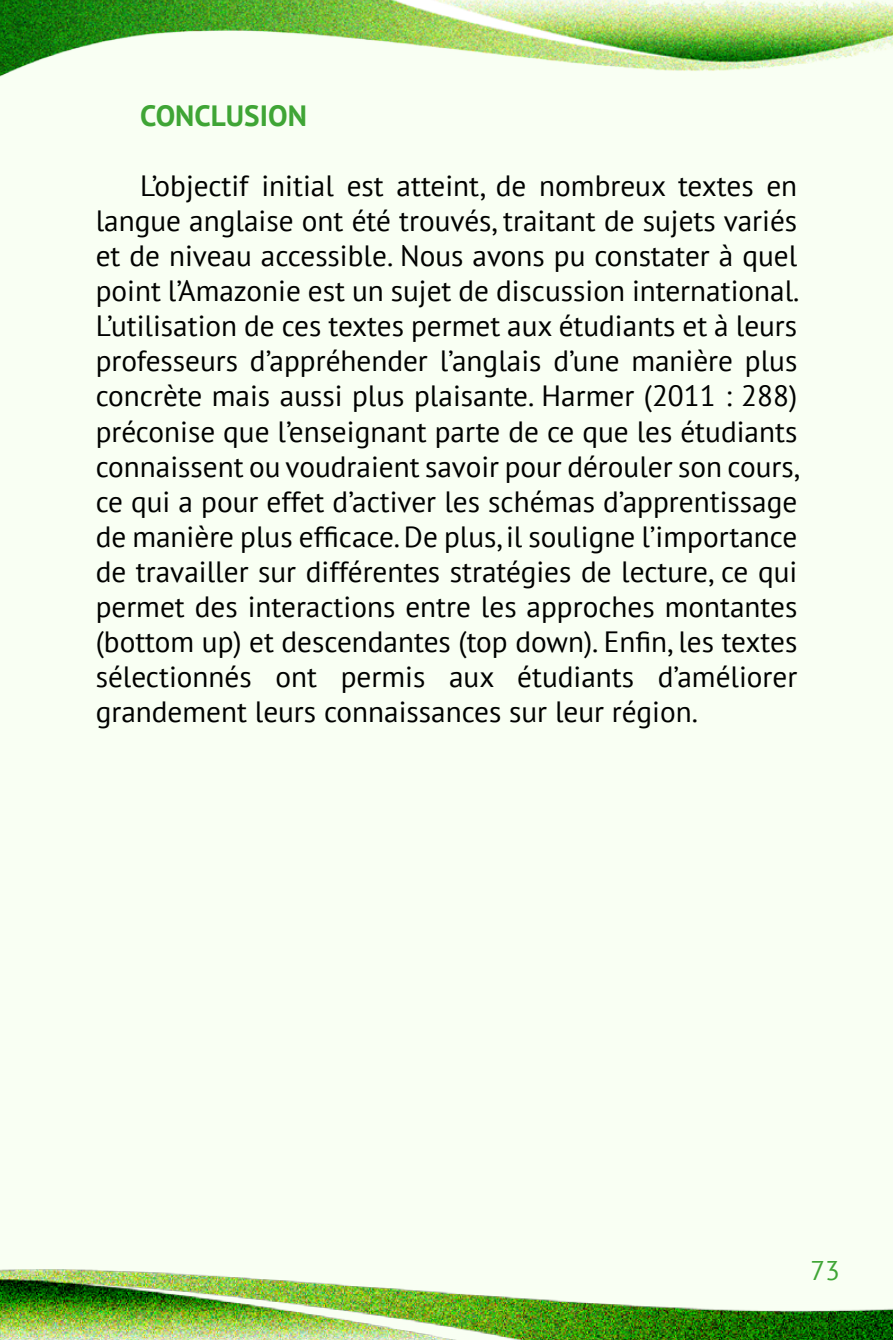
<style>
.page{position:relative;width:893px;height:1340px;background:#fff}
.page>*{position:absolute;margin:0;border:0;box-sizing:border-box;transform-origin:0 0}
.t1{font:29.25px/35.1px "PT Sans";color:#000;text-align:justify}
.t2{font:700 29.25px "PT Sans";color:#3fa535}
.t3{font:27px "PT Sans";color:#3fa535}
</style>
<div class="page">
<div style="left:1px;top:0;width:891px;height:1339px;background:#f8fff3"></div>
<img style="left:1px;top:0;width:891px;height:76px">
<img style="left:1px;top:1269px;width:891px;height:70px">
<p class="t2" style="left:140px;top:96px;width:168px">CONCLUSION</p>
<p class="t1" style="left:96px;top:167px;width:705px;text-indent:45px">L’objectif initial est atteint, de nombreux textes en langue anglaise ont été trouvés, traitant de sujets variés et de niveau accessible. Nous avons pu constater à quel point l’Amazonie est un sujet de discussion international.<br>L’utilisation de ces textes permet aux étudiants et à leurs professeurs d’appréhender l’anglais d’une manière plus concrète mais aussi plus plaisante. Harmer (2011 : 288) préconise que l’enseignant parte de ce que les étudiants connaissent ou voudraient savoir pour dérouler son cours, ce qui a pour effet d’activer les schémas d’apprentissage de manière plus efficace. De plus, il souligne l’importance de travailler sur différentes stratégies de lecture, ce qui permet des interactions entre les approches montantes (bottom up) et descendantes (top down). Enfin, les textes sélectionnés ont permis aux étudiants d’améliorer grandement leurs connaissances sur leur région.</p>
<p class="t3" style="left:810px;top:1252px;width:31px">73</p>
</div>
